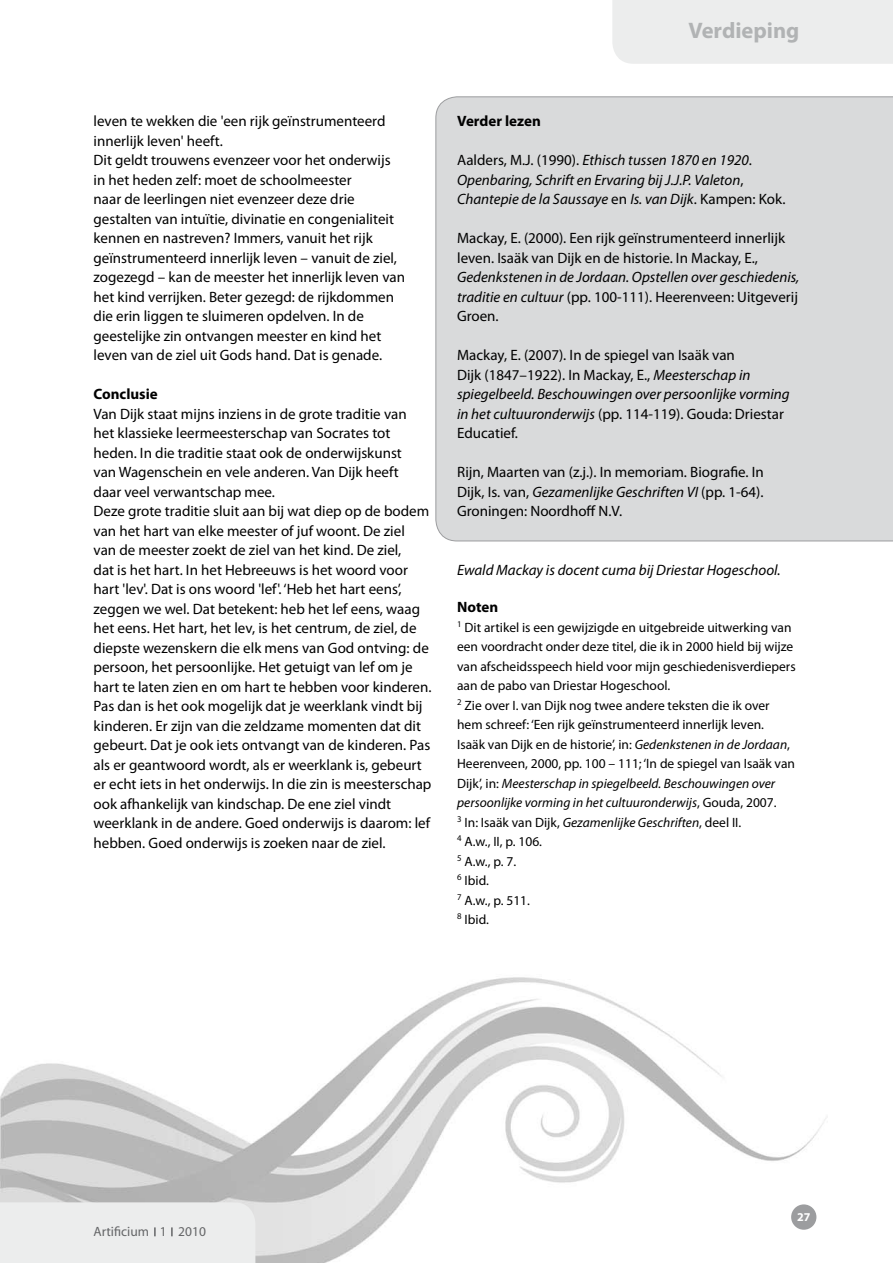
<style>
.page{position:relative;width:893px;height:1263px;background:#fff}
.page>*{position:absolute;margin:0;border:0;box-sizing:border-box;transform-origin:0 0}
.t1{font:700 22.5px "Myriad Pro";color:#b1b3b4}
.t2{font:15px/19.5px "Myriad Pro";color:#000}
.t3{font:italic 15px/19.5px "Myriad Pro";color:#000}
.t4{font:700 15px "Myriad Pro";color:#000}
.t5{font:13.5px/19.5px "Myriad Pro";color:#000}
.t6{font:13.5px "Myriad";color:#646567}
.t7{font:700 12px "Myriad";color:#fff}
.s1{font-style:normal}
.s2{font-style:italic}
</style>
<div class="page">
<img style="left:0;top:977px;width:826px;height:286px">
<div style="left:791px;top:1204px;width:25px;height:26px;background:#9c9d9f;border-radius:50%"></div>
<div style="left:612px;top:0;width:281px;height:64px;background:#eceded"></div>
<div style="left:0;top:1202px;width:255px;height:61px;background:#eceded"></div>
<div style="left:435px;top:96px;width:458px;height:445px;background:#d9dadb"></div>
<h1 class="t1" style="left:688px;top:16px;width:113px">Verdieping</h1>
<p class="t2" style="left:94px;top:111px;width:313px">leven te wekken die 'een rijk geïnstrumenteerd innerlijk leven' heeft.<br>Dit geldt trouwens evenzeer voor het onderwijs in het heden zelf: moet de schoolmeester<br>naar de leerlingen niet evenzeer deze drie gestalten van intuïtie, divinatie en congenialiteit kennen en nastreven? Immers, vanuit het rijk geïnstrumenteerd innerlijk leven – vanuit de ziel, zogezegd – kan de meester het innerlijk leven van het kind verrijken. Beter gezegd: de rijkdommen die erin liggen te sluimeren opdelven. In de geestelijke zin ontvangen meester en kind het leven van de ziel uit Gods hand. Dat is genade.</p>
<p class="t4" style="left:94px;top:384px;width:66px">Conclusie</p>
<p class="t2" style="left:94px;top:404px;width:339px">Van Dijk staat mijns inziens in de grote traditie van<br>het klassieke leermeesterschap van Socrates tot heden. In die traditie staat ook de onderwijskunst<br>van Wagenschein en vele anderen. Van Dijk heeft<br>daar veel verwantschap mee.<br>Deze grote traditie sluit aan bij wat diep op de bodem van het hart van elke meester of juf woont. De ziel<br>van de meester zoekt de ziel van het kind. De ziel,<br>dat is het hart. In het Hebreeuws is het woord voor hart 'lev'. Dat is ons woord 'lef'. ‘Heb het hart eens’, zeggen we wel. Dat betekent: heb het lef eens, waag het eens. Het hart, het lev, is het centrum, de ziel, de diepste wezenskern die elk mens van God ontving: de persoon, het persoonlijke. Het getuigt van lef om je hart te laten zien en om hart te hebben voor kinderen.<br>Pas dan is het ook mogelijk dat je weerklank vindt bij kinderen. Er zijn van die zeldzame momenten dat dit gebeurt. Dat je ook iets ontvangt van de kinderen. Pas als er geantwoord wordt, als er weerklank is, gebeurt er echt iets in het onderwijs. In die zin is meesterschap ook afhankelijk van kindschap. De ene ziel vindt weerklank in de andere. Goed onderwijs is daarom: lef hebben. Goed onderwijs is zoeken naar de ziel.</p>
<p class="t4" style="left:457px;top:111px;width:85px">Verder lezen</p>
<p class="t3" style="left:457px;top:150px;width:330px"><span class="s1">Aalders, M.J. (1990).</span> Ethisch tussen 1870 en 1920<span class="s1">.<br></span>Openbaring, Schrift en Ervaring bij J.J.P. Valeton<span class="s1">,<br></span>Chantepie de la Saussaye <span class="s1">en</span> Is. van Dijk<span class="s1">. Kampen: Kok.</span></p>
<p class="t2" style="left:457px;top:228px;width:329px">Mackay, E. (2000). Een rijk geïnstrumenteerd innerlijk leven. Isaäk van Dijk en de historie. In Mackay, E.,</p>
<p class="t3" style="left:457px;top:267px;width:344px;text-align:justify">Gedenkstenen in de Jordaan. Opstellen over geschiedenis, traditie en cultuur <span class="s1">(pp. 100-111). Heerenveen: Uitgeverij Groen.</span></p>
<p class="t2" style="left:457px;top:345px;width:334px">Mackay, E. (2007). In de spiegel van Isaäk van<br>Dijk (1847–1922). In Mackay, E., <span class="s2">Meesterschap in spiegelbeeld. Beschouwingen over persoonlijke vorming in het cultuuronderwijs</span> (pp. 114-119). Gouda: Driestar Educatief.</p>
<p class="t2" style="left:457px;top:462px;width:308px;text-align:justify">Rijn, Maarten van (z.j.). In memoriam. Biografie. In Dijk, Is. van, <span class="s2">Gezamenlijke Geschriften VI</span> (pp. 1-64).<br>Groningen: Noordhoff N.V.</p>
<p class="t3" style="left:457px;top:560px;width:325px">Ewald Mackay is docent cuma bij Driestar Hogeschool.</p>
<p class="t4" style="left:457px;top:598px;width:43px">Noten</p>
<p class="t5" style="left:457px;top:617px;width:340px"><sup>1</sup> Dit artikel is een gewijzigde en uitgebreide uitwerking van een voordracht onder deze titel, die ik in 2000 hield bij wijze van afscheidsspeech hield voor mijn geschiedenisverdiepers aan de pabo van Driestar Hogeschool.<br><sup>2</sup> Zie over I. van Dijk nog twee andere teksten die ik over hem schreef: ‘Een rijk geïnstrumenteerd innerlijk leven.<br>Isaäk van Dijk en de historie’, in: <span class="s2">Gedenkstenen in de Jordaan</span>, Heerenveen, 2000, pp. 100 – 111; ‘In de spiegel van Isaäk van Dijk’, in: <span class="s2">Meesterschap in spiegelbeeld. Beschouwingen over persoonlijke vorming in het cultuuronderwijs</span>, Gouda, 2007.<br><sup>3</sup> In: Isaäk van Dijk, <span class="s2">Gezamenlijke Geschriften</span>, deel II.<br><sup>4</sup> A.w., II, p. 106.<br><sup>5</sup> A.w., p. 7.<br><sup>6</sup> Ibid.<br><sup>7</sup> A.w., p. 511.<br><sup>8</sup> Ibid.</p>
<p class="t6" style="left:94px;top:1225px;width:114px">Artificium 1 2010</p>
<p class="t7" style="left:797px;top:1210px;width:15px">27</p>
</div>
